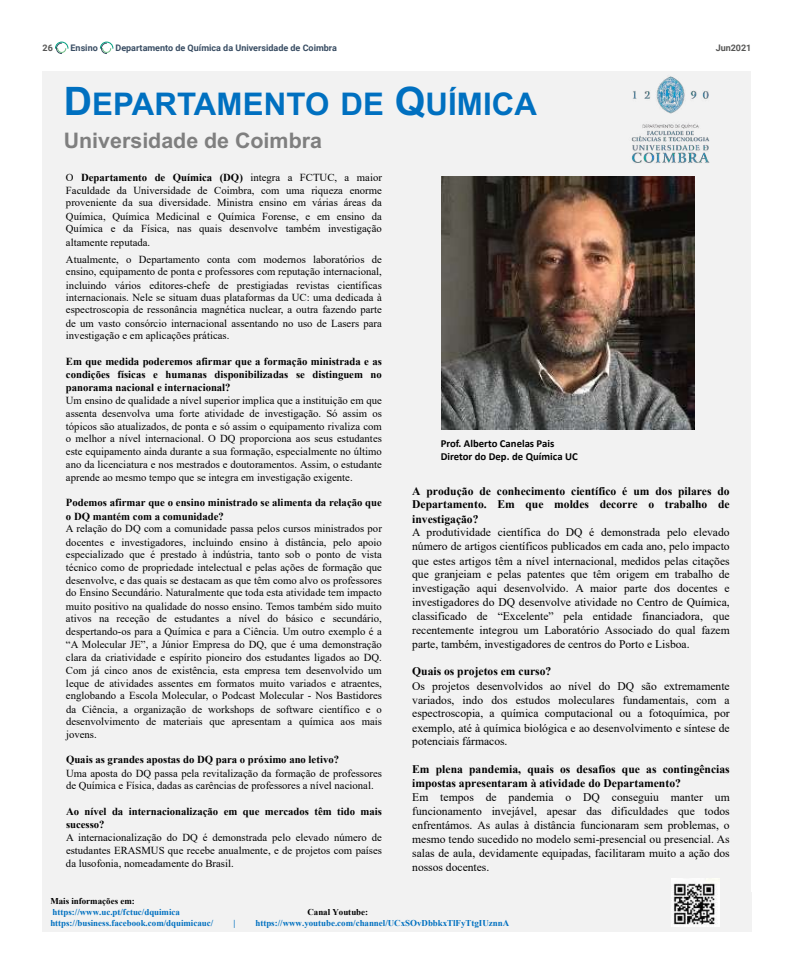
<style>
.page{position:relative;width:794px;height:964px;background:#fff}
.page>*{position:absolute;margin:0;border:0;box-sizing:border-box;transform-origin:0 0}
.t1{font:700 31.2px "Arial";letter-spacing:.005em;color:#0070c0}
.t2{font:700 21.4px "Arial";color:#7f7f7f}
.t3{font:11.6px/14px "Times New Roman";color:#000;text-align:justify}
.t4{font:700 11.6px/13.9px "Times New Roman";color:#000;text-align:justify}
.t5{font:10.7px/12.4px "Times New Roman";letter-spacing:.005em;color:#000}
.t6{font:700 10.7px/12.4px "Times New Roman";color:#000}
.t7{font:700 10.7px/13.3px "Calibri";color:#000}
.t8{font:700 9px "Roboto";color:#394d63}
.t9{font:700 9px "Roboto";color:#565655}
.t10{font:700 8.9px "Times New Roman";color:#0070c0}
.t11{font:700 8.9px "Times New Roman";color:#000}
.s1{font-size:39.3px}
.s2{font-weight:700}
</style>
<div class="page">
<svg style="left:55px;top:41px;width:14px;height:13px"></svg>
<svg style="left:100px;top:41px;width:14px;height:13px"></svg>
<div style="left:43px;top:71px;width:708px;height:860px;background:#f2f2f2"></div>
<img style="left:631px;top:76px;width:79px;height:88px">
<img style="left:441px;top:176px;width:253px;height:253px">
<img style="left:671px;top:879px;width:48px;height:47px">
<p class="t9" style="left:43px;top:42px;width:12px">26</p>
<p class="t8" style="left:71px;top:42px;width:29px">Ensino</p>
<p class="t8" style="left:115px;top:42px;width:223px">Departamento de Química da Universidade de Coimbra</p>
<p class="t9" style="left:715px;top:42px;width:37px">Jun2021</p>
<h1 class="t1" style="left:64px;top:82px;width:475px"><span class="s1">D</span>EPARTAMENTO DE <span class="s1">Q</span>UÍMICA</h1>
<h2 class="t2" style="left:64px;top:125px;width:260px">Universidade de Coimbra</h2>
<p class="t5" style="left:66px;top:171px;width:317px;text-align:justify">O <span class="s2">Departamento de Química (DQ)</span> integra a FCTUC, a maior Faculdade da Universidade de Coimbra, com uma riqueza enorme proveniente da sua diversidade. Ministra ensino em várias áreas da</p>
<p class="t5" style="left:66px;top:210px;width:317px">Química, Química Medicinal e Química Forense, e em ensino da<br>Química e da Física, nas quais desenvolve também investigação</p>
<p class="t5" style="left:66px;top:233px;width:317px;line-height:16.9px">altamente reputada.<br>Atualmente, o Departamento conta com modernos laboratórios de</p>
<p class="t5" style="left:66px;top:264px;width:317px;line-height:13.5px">ensino, equipamento de ponta e professores com reputação internacional, incluindo vários editores-chefe de prestigiadas revistas científicas</p>
<p class="t5" style="left:66px;top:291px;width:317px">internacionais. Nele se situam duas plataformas da UC: uma dedicada à espectroscopia de ressonância magnética nuclear, a outra fazendo parte</p>
<p class="t5" style="left:66px;top:317px;width:317px">de um vasto consórcio internacional assentando no uso de Lasers para investigação e em aplicações práticas.</p>
<p class="t6" style="left:66px;top:355px;width:317px">Em que medida poderemos afirmar que a formação ministrada e as condições físicas e humanas disponibilizadas se distinguem no</p>
<p class="t6" style="left:66px;top:381px;width:166px">panorama nacional e internacional?</p>
<p class="t5" style="left:66px;top:393px;width:317px;line-height:13.5px">Um ensino de qualidade a nível superior implica que a instituição em que assenta desenvolva uma forte atividade de investigação. Só assim os</p>
<p class="t5" style="left:66px;top:419px;width:317px">tópicos são atualizados, de ponta e só assim o equipamento rivaliza com o melhor a nível internacional. O DQ proporciona aos seus estudantes</p>
<p class="t5" style="left:66px;top:445px;width:317px">este equipamento ainda durante a sua formação, especialmente no último ano da licenciatura e nos mestrados e doutoramentos. Assim, o estudante</p>
<p class="t5" style="left:66px;top:471px;width:288px">aprende ao mesmo tempo que se integra em investigação exigente.</p>
<p class="t6" style="left:66px;top:495px;width:317px;line-height:13.5px">Podemos afirmar que o ensino ministrado se alimenta da relação que o DQ mantém com a comunidade?</p>
<p class="t5" style="left:66px;top:521px;width:317px;line-height:13.5px">A relação do DQ com a comunidade passa pelos cursos ministrados por docentes e investigadores, incluindo ensino à distância, pelo apoio</p>
<p class="t5" style="left:66px;top:548px;width:317px">especializado que é prestado à indústria, tanto sob o ponto de vista técnico como de propriedade intelectual e pelas ações de formação que</p>
<p class="t5" style="left:66px;top:574px;width:317px">desenvolve, e das quais se destacam as que têm como alvo os professores do Ensino Secundário. Naturalmente que toda esta atividade tem impacto</p>
<p class="t5" style="left:66px;top:600px;width:317px;text-align:justify">muito positivo na qualidade do nosso ensino. Temos também sido muito ativos na receção de estudantes a nível do básico e secundário, despertando-os para a Química e para a Ciência. Um outro exemplo é a</p>
<p class="t5" style="left:66px;top:638px;width:317px">“A Molecular JE”, a Júnior Empresa do DQ, que é uma demonstração clara da criatividade e espírito pioneiro dos estudantes ligados ao DQ.</p>
<p class="t5" style="left:66px;top:664px;width:317px;text-align:justify">Com já cinco anos de existência, esta empresa tem desenvolvido um leque de atividades assentes em formatos muito variados e atraentes, englobando a Escola Molecular, o Podcast Molecular - Nos Bastidores</p>
<p class="t5" style="left:66px;top:702px;width:317px">da Ciência, a organização de workshops de software científico e o desenvolvimento de materiais que apresentam a química aos mais</p>
<p class="t5" style="left:66px;top:728px;width:32px">jovens.</p>
<p class="t6" style="left:66px;top:753px;width:274px">Quais as grandes apostas do DQ para o próximo ano letivo?</p>
<p class="t5" style="left:66px;top:767px;width:317px">Uma aposta do DQ passa pela revitalização da formação de professores de Química e Física, dadas as carências de professores a nível nacional.</p>
<p class="t6" style="left:66px;top:805px;width:317px">Ao nível da internacionalização em que mercados têm tido mais sucesso?</p>
<p class="t5" style="left:66px;top:831px;width:317px">A internacionalização do DQ é demonstrada pelo elevado número de estudantes ERASMUS que recebe anualmente, e de projetos com países</p>
<p class="t5" style="left:66px;top:857px;width:169px">da lusofonia, nomeadamente do Brasil.</p>
<p class="t7" style="left:441px;top:436px;width:139px">Prof. Alberto Canelas Pais<br>Diretor do Dep. de Química UC</p>
<p class="t4" style="left:412px;top:484px;width:319px">A produção de conhecimento científico é um dos pilares do Departamento. Em que moldes decorre o trabalho de investigação?</p>
<p class="t3" style="left:412px;top:525px;width:319px">A produtividade científica do DQ é demonstrada pelo elevado número de artigos científicos publicados em cada ano, pelo impacto que estes artigos têm a nível internacional, medidos pelas citações que granjeiam e pelas patentes que têm origem em trabalho de investigação aqui desenvolvido. A maior parte dos docentes e</p>
<p class="t3" style="left:412px;top:594px;width:319px">investigadores do DQ desenvolve atividade no Centro de Química, classificado de “Excelente” pela entidade financiadora, que recentemente integrou um Laboratório Associado do qual fazem parte, também, investigadores de centros do Porto e Lisboa.</p>
<p class="t4" style="left:412px;top:664px;width:141px">Quais os projetos em curso?</p>
<p class="t3" style="left:412px;top:678px;width:319px">Os projetos desenvolvidos ao nível do DQ são extremamente variados, indo dos estudos moleculares fundamentais, com a espectroscopia, a química computacional ou a fotoquímica, por exemplo, até à química biológica e ao desenvolvimento e síntese de</p>
<p class="t3" style="left:412px;top:734px;width:97px">potenciais fármacos.</p>
<p class="t4" style="left:412px;top:762px;width:319px;line-height:13.5px">Em plena pandemia, quais os desafios que as contingências impostas apresentaram à atividade do Departamento?</p>
<p class="t3" style="left:412px;top:790px;width:319px;line-height:13.3px">Em tempos de pandemia o DQ conseguiu manter um funcionamento invejável, apesar das dificuldades que todos</p>
<p class="t3" style="left:412px;top:817px;width:319px">enfrentámos. As aulas à distância funcionaram sem problemas, o mesmo tendo sucedido no modelo semi-presencial ou presencial. As salas de aula, devidamente equipadas, facilitaram muito a ação dos nossos docentes.</p>
<p class="t11" style="left:50px;top:895px;width:86px">Mais informações em:</p>
<p class="t10" style="left:53px;top:905px;width:129px">https://www.uc.pt/fctuc/dquimica</p>
<p class="t11" style="left:307px;top:905px;width:62px">Canal Youtube:</p>
<p class="t10" style="left:50px;top:916px;width:164px">https://business.facebook.com/dquimicauc/</p>
<p class="t10" style="left:233px;top:916px;width:3px">|</p>
<p class="t10" style="left:255px;top:916px;width:255px">https://www.youtube.com/channel/UCxSOvDbbkxTlFyTtgIUznnA</p>
</div>
